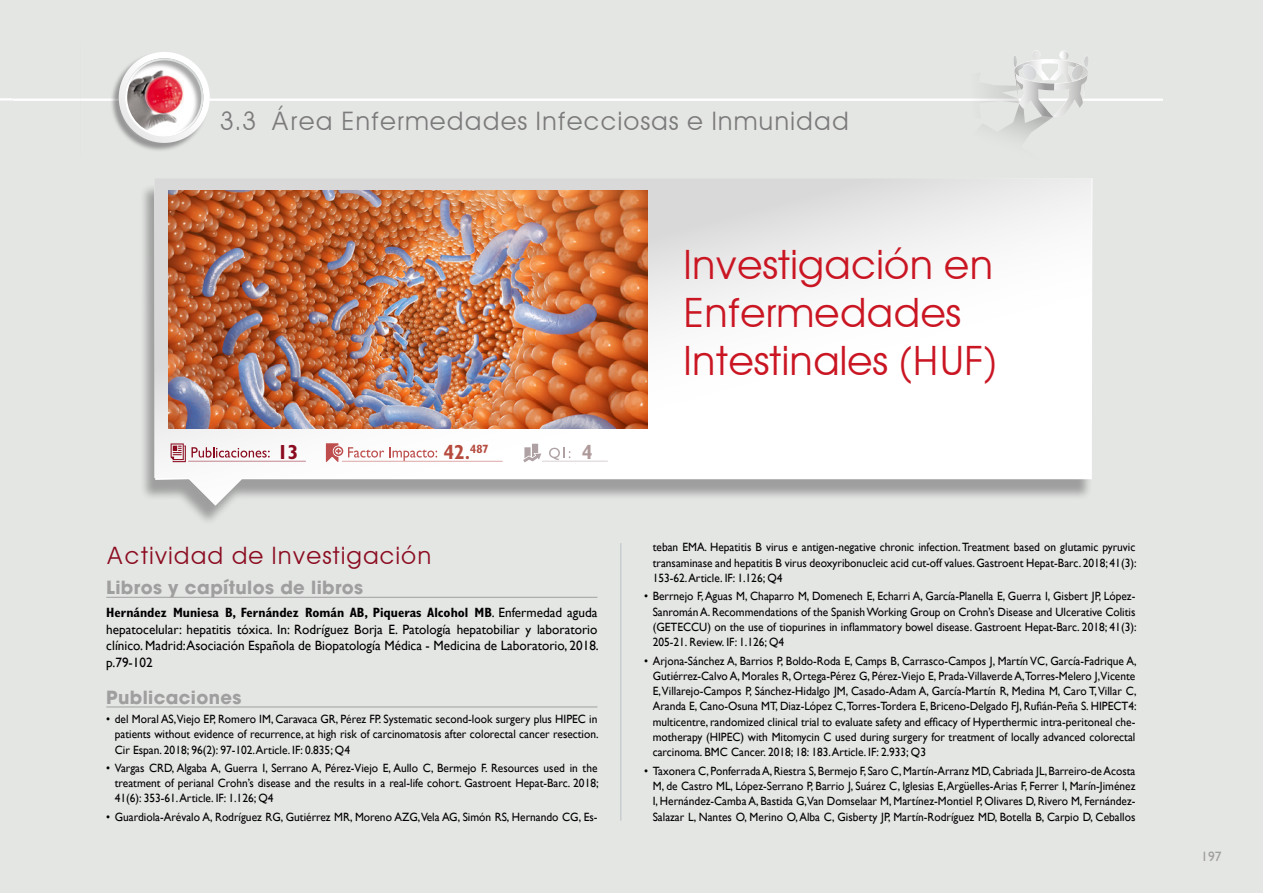
<style>
.page{position:relative;width:1263px;height:893px;background:#e4e6e4}
.page>*{position:absolute;margin:0;border:0;box-sizing:border-box;transform-origin:0 0}
._5-NombreGrupo{font:40.5px/48px "Avant Garde";letter-spacing:-.02em;color:#ca1623}
.t1{font:25.5px "Avant Garde";letter-spacing:.02em;color:#7c7b7b}
._3-_Titulos_Strategi{font:24px "Avant Garde";letter-spacing:.02em;color:#8b0c20}
._11B-TextoStrategicB{font:700 condensed 20.4px "Gill Sans";color:#b54a3d}
._11B-TextoStrategicB-2{font:700 condensed 20.4px "Gill Sans";color:#8b0c20}
._11B-TextoStrategicB-3{font:700 condensed 20.4px "Gill Sans";color:#ae9a9b}
._5-_Subapartados_Gru{font:700 18px "Avant Garde";letter-spacing:.02em;color:#a09f9f}
._6-_Texto_Projects{font:13.5px/16.6px "Gill Sans";color:#000;text-align:justify}
.t2{font:13.5px "Gill Sans";color:#9d9d9c}
._8-_Texto_Publicatio{font:12px/15.3px "Gill Sans";color:#000;text-align:justify;scale:.95 1}
.s1{font-weight:700;font-stretch:condensed}
</style>
<div class="page">
<hr style="left:0;top:99px;width:1163px;height:2px;background:#fff">
<svg style="left:81px;top:52px;width:133px;height:99px"></svg>
<svg style="left:965px;top:50px;width:124px;height:89px"></svg>
<svg style="left:0;top:98px;width:15px;height:3px"></svg>
<div style="left:139px;top:183px;width:954px;height:343px;background:#000;opacity:.31"></div>
<svg style="left:154px;top:179px;width:937px;height:325px"></svg>
<img style="left:168px;top:190px;width:480px;height:239px">
<svg style="left:171px;top:443px;width:99px;height:19px"></svg>
<hr style="left:188px;top:461px;width:118px;height:1px;background:#8b0c20">
<svg style="left:326px;top:443px;width:111px;height:19px;background:#edd2d2"></svg>
<hr style="left:342px;top:461px;width:161px;height:1px;background:#be4e4d">
<svg style="left:523px;top:444px;width:18px;height:18px"></svg>
<svg style="left:549px;top:448px;width:21px;height:12px"></svg>
<hr style="left:542px;top:461px;width:66px;height:1px;background:#afa1a3">
<hr style="left:106px;top:597px;width:491px;height:1px;background:#a09f9f">
<hr style="left:106px;top:707px;width:491px;height:1px;background:#a09f9f">
<hr style="left:620px;top:543px;width:1px;height:278px;background:#bbc2c6">
<h2 class="t1" style="left:220px;top:105px;width:631px">3.3 Área Enfermedades Infecciosas e Inmunidad</h2>
<p class="_11B-TextoStrategicB-2" style="left:277px;top:440px;width:22px">13</p>
<p class="_11B-TextoStrategicB" style="left:444px;top:440px;width:46px">42.<sup>487</sup></p>
<p class="_11B-TextoStrategicB-3" style="left:582px;top:440px;width:12px">4</p>
<p class="_3-_Titulos_Strategi" style="left:106px;top:540px;width:327px">Actividad de Investigación</p>
<p class="_5-_Subapartados_Gru" style="left:106px;top:576px;width:258px">Libros y capítulos de libros</p>
<p class="_6-_Texto_Projects" style="left:106px;top:604px;width:494px"><span class="s1">Hernández Muniesa B, Fernández Román AB, Piqueras Alcohol MB</span>. Enfermedad aguda hepatocelular: hepatitis tóxica. In: Rodríguez Borja E. Patología hepatobiliar y laboratorio clínico. Madrid: Asociación Española de Biopatología Médica - Medicina de Laboratorio, 2018. p.79-102</p>
<p class="_5-_Subapartados_Gru" style="left:106px;top:685px;width:137px">Publicaciones</p>
<p class="_8-_Texto_Publicatio" style="left:115px;top:711px;width:511px;text-indent:-9px">• del Moral AS,Viejo EP, Romero IM, Caravaca GR, Pérez FP. Systematic second-look surgery plus HIPEC in patients without evidence of recurrence, at high risk of carcinomatosis after colorectal cancer resection.<br>Cir Espan. 2018; 96(2): 97-102. Article. IF: 0.835; Q4</p>
<p class="_8-_Texto_Publicatio" style="left:115px;top:760px;width:511px;text-indent:-9px">• Vargas CRD, Algaba A, Guerra I, Serrano A, Pérez-Viejo E, Aullo C, Bermejo F. Resources used in the treatment of perianal Crohn’s disease and the results in a real-life cohort. Gastroent Hepat-Barc. 2018; 41(6): 353-61. Article. IF: 1.126; Q4</p>
<p class="_8-_Texto_Publicatio" style="left:106px;top:809px;width:518px">• Guardiola-Arévalo A, Rodríguez RG, Gutiérrez MR, Moreno AZG, Vela AG, Simón RS, Hernando CG, Es-</p>
<p class="_5-NombreGrupo" style="left:683px;top:240px;width:317px">Investigación en<br>Enfermedades<br>Intestinales (HUF)</p>
<p class="_8-_Texto_Publicatio" style="left:653px;top:539px;width:511px">teban EMA. Hepatitis B virus e antigen-negative chronic infection. Treatment based on glutamic pyruvic transaminase and hepatitis B virus deoxyribonucleic acid cut-off values. Gastroent Hepat-Barc. 2018; 41(3):<br>153-62. Article. IF: 1.126; Q4</p>
<p class="_8-_Texto_Publicatio" style="left:653px;top:588px;width:511px;text-indent:-9px">• Berrnejo F, Aguas M, Chaparro M, Domenech E, Echarri A, García-Planella E, Guerra I, Gisbert JP, López-Sanromán A. Recommendations of the Spanish Working Group on Crohn’s Disease and Ulcerative Colitis (GETECCU) on the use of tiopurines in inflammatory bowel disease. Gastroent Hepat-Barc. 2018; 41(3):<br>205-21. Review. IF: 1.126; Q4</p>
<p class="_8-_Texto_Publicatio" style="left:653px;top:653px;width:511px;text-indent:-9px">• Arjona-Sánchez A, Barrios P, Boldo-Roda E, Camps B, Carrasco-Campos J, Martín VC, García-Fadrique A, Gutiérrez-Calvo A, Morales R, Ortega-Pérez G, Pérez-Viejo E, Prada-Villaverde A,Torres-Melero J,Vicente E, Villarejo-Campos P, Sánchez-Hidalgo JM, Casado-Adam A, García-Martín R, Medina M, Caro T, Villar C, Aranda E, Cano-Osuna MT, Diaz-López C,Torres-Tordera E, Briceno-Delgado FJ, Rufián-Peña S. HIPECT4: multicentre, randomized clinical trial to evaluate safety and efficacy of Hyperthermic intra-peritoneal che&shy;motherapy (HIPEC) with Mitomycin C used during surgery for treatment of locally advanced colorectal carcinoma. BMC Cancer. 2018; 18: 183. Article. IF: 2.933; Q3</p>
<p class="_8-_Texto_Publicatio" style="left:653px;top:763px;width:510px;text-indent:-9px">• Taxonera C, Ponferrada A, Riestra S, Bermejo F, Saro C, Martín-Arranz MD, Cabriada JL, Barreiro-de Acosta M, de Castro ML, López-Serrano P, Barrio J, Suárez C, Iglesias E, Argüelles-Arias F, Ferrer I, Marín-Jiménez I, Hernández-Camba A, Bastida G,Van Domselaar M, Martínez-Montiel P, Olivares D, Rivero M, Fernández-Salazar L, Nantes O, Merino O, Alba C, Gisberty JP, Martín-Rodríguez MD, Botella B, Carpio D, Ceballos</p>
<p class="t2" style="left:1201px;top:848px;width:22px">197</p>
</div>
